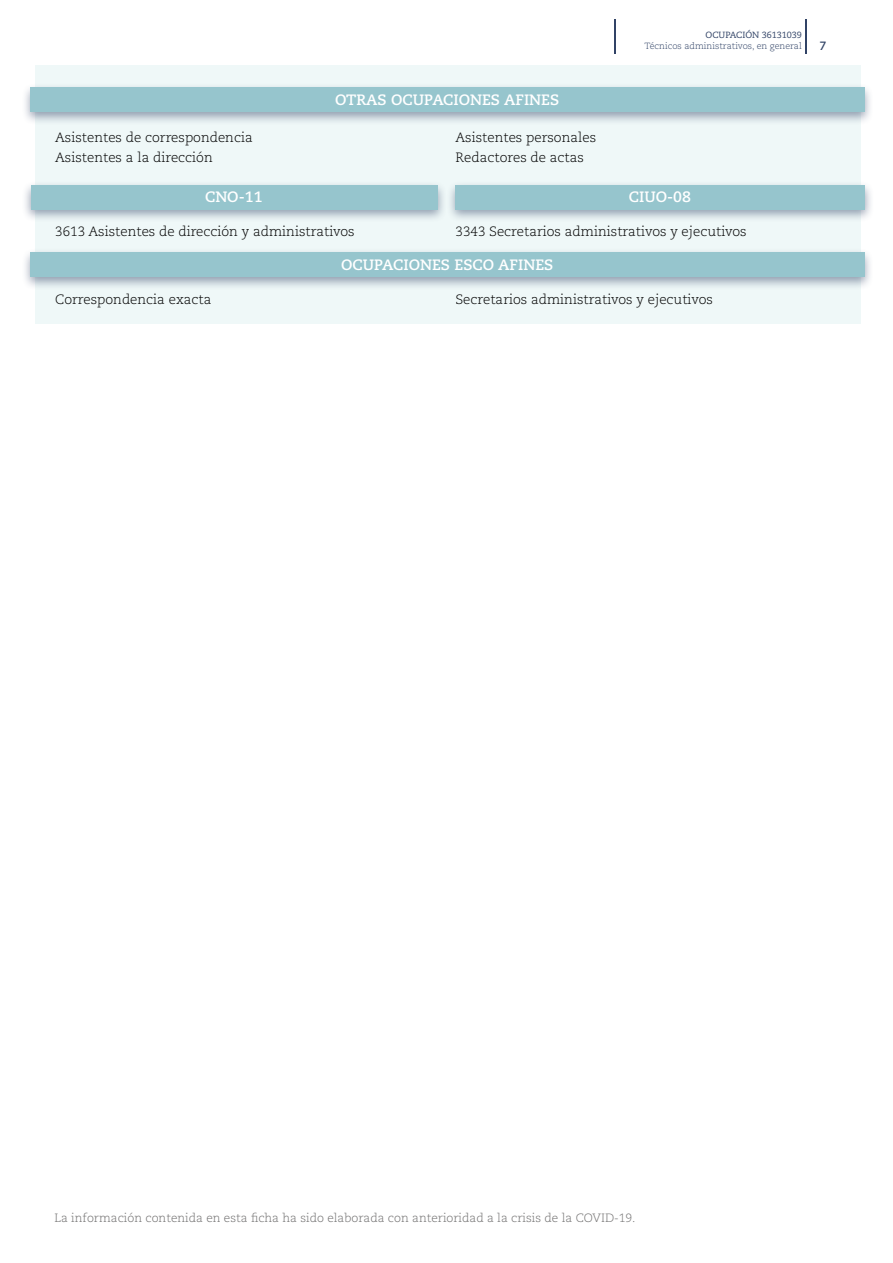
<style>
.page{position:relative;width:893px;height:1263px;background:#fff}
.page>*{position:absolute;margin:0;border:0;box-sizing:border-box;transform-origin:0 0}
.t1{font:700 15px "Caecilia LT Std";color:#fff}
.t2{font:300 13.5px/20.2px "Caecilia LT Std";color:#000}
.t3{font:300 12px "Caecilia LT Std";color:#706f6f}
.t4{font:700 12px "Caecilia LT Std";color:#314366}
.t5{font:300 9px "Caecilia LT Std";color:#314366}
.t6{font:9px "Caecilia LT Std";color:#314366}
</style>
<div class="page">
<hr style="left:805px;top:20px;width:1px;height:34px;background:#314366">
<hr style="left:615px;top:20px;width:1px;height:34px;background:#314366">
<div style="left:35px;top:66px;width:825px;height:258px;background:#eff8f8"></div>
<div style="left:21px;top:180px;width:425px;height:43px;background:#314366;opacity:.5"></div>
<div style="left:31px;top:185px;width:406px;height:24px;background:#96c5cd"></div>
<div style="left:21px;top:248px;width:853px;height:42px;background:#314366;opacity:.5"></div>
<div style="left:31px;top:253px;width:834px;height:24px;background:#96c5cd"></div>
<div style="left:446px;top:180px;width:428px;height:43px;background:#314366;opacity:.5"></div>
<div style="left:455px;top:185px;width:410px;height:24px;background:#96c5cd"></div>
<div style="left:21px;top:83px;width:853px;height:42px;background:#314366;opacity:.5"></div>
<div style="left:31px;top:88px;width:834px;height:24px;background:#96c5cd"></div>
<p class="t1" style="left:335px;top:90px;width:225px">OTRAS OCUPACIONES AFINES</p>
<p class="t2" style="left:55px;top:127px;width:199px">Asistentes de correspondencia<br>Asistentes a la dirección</p>
<p class="t2" style="left:455px;top:127px;width:142px">Asistentes personales<br>Redactores de actas</p>
<p class="t1" style="left:205px;top:188px;width:59px">CNO-11</p>
<p class="t6" style="left:706px;top:29px;width:98px">OCUPACIÓN 36131039</p>
<p class="t5" style="left:645px;top:41px;width:159px">Técnicos administrativos, en general</p>
<p class="t1" style="left:629px;top:188px;width:64px">CIUO-08</p>
<p class="t2" style="left:55px;top:222px;width:301px">3613 Asistentes de dirección y administrativos</p>
<p class="t2" style="left:455px;top:222px;width:293px">3343 Secretarios administrativos y ejecutivos</p>
<p class="t2" style="left:55px;top:289px;width:158px">Correspondencia exacta</p>
<p class="t1" style="left:341px;top:256px;width:214px">OCUPACIONES ESCO AFINES</p>
<p class="t2" style="left:455px;top:289px;width:259px">Secretarios administrativos y ejecutivos</p>
<p class="t4" style="left:819px;top:39px;width:9px">7</p>
<p class="t3" style="left:54px;top:1211px;width:583px">La información contenida en esta ficha ha sido elaborada con anterioridad a la crisis de la COVID-19.</p>
</div>
